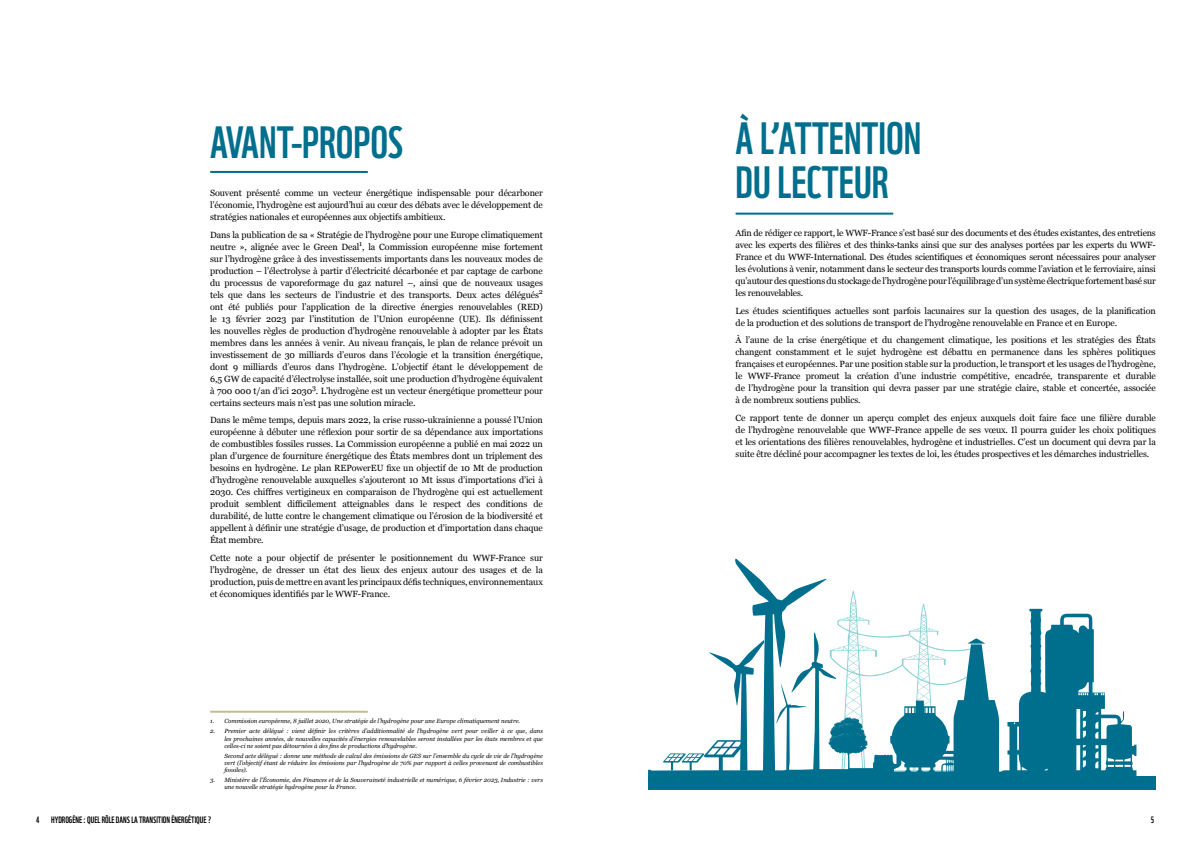
<style>
.page{position:relative;width:1191px;height:842px;background:#fff}
.page>*{position:absolute;margin:0;border:0;box-sizing:border-box;transform-origin:0 0}
.t1{font:44px/44px "WWF";color:#006f8d}
.t2{font:9px/12px "Georgia";letter-spacing:-.01em;color:#000;text-align:justify}
.t3{font:9px "WWF";color:#000}
.t4{font:7.1px "Georgia";color:#000}
.t5{font:italic 6px/7.2px "Georgia";color:#000;text-align:justify}
</style>
<div class="page">
<hr style="left:210px;top:171px;width:158px;height:2px;background:#006f8d">
<hr style="left:735px;top:213px;width:158px;height:2px;background:#006f8d">
<svg style="left:985px;top:609px;width:151px;height:167px;fill:#006f8d"></svg>
<svg style="left:648px;top:559px;width:337px;height:217px"></svg>
<div style="left:648px;top:776px;width:507px;height:13px;background:#006f8d"></div>
<hr style="left:210px;top:711px;width:158px;height:2px;background:#c3bc8d">
<h1 class="t1" style="left:210px;top:116px;width:194px">AVANT-PROPOS</h1>
<p class="t2" style="left:210px;top:187px;width:334px">Souvent présenté comme un vecteur énergétique indispensable pour décarboner l’économie, l’hydrogène est aujourd’hui au cœur des débats avec le développement de stratégies nationales et européennes aux objectifs ambitieux.</p>
<p class="t2" style="left:210px;top:228px;width:334px">Dans la publication de sa « Stratégie de l’hydrogène pour une Europe climatiquement neutre », alignée avec le Green Deal<sup>1</sup>, la Commission européenne mise fortement sur l’hydrogène grâce à des investissements importants dans les nouveaux modes de production – l’électrolyse à partir d’électricité décarbonée et par captage de carbone du processus de vaporeformage du gaz naturel –, ainsi que de nouveaux usages tels que dans les secteurs de l’industrie et des transports. Deux actes délégués<sup>2 </sup>ont été publiés pour l’application de la directive énergies renouvelables (RED) le 13 février 2023 par l’institution de l’Union européenne (UE). Ils définissent les nouvelles règles de production d’hydrogène renouvelable à adopter par les États membres dans les années à venir. Au niveau français, le plan de relance prévoit un investissement de 30 milliards d’euros dans l’écologie et la transition énergétique, dont 9 milliards d’euros dans l’hydrogène. L’objectif étant le développement de 6,5 GW de capacité d’électrolyse installée, soit une production d’hydrogène équivalent à 700 000 t/an d’ici 2030 . L’hydrogène est un vecteur énergétique prometteur pour</p>
<p class="t4" style="left:312px;top:382px;width:5px">3</p>
<p class="t2" style="left:210px;top:393px;width:334px;line-height:17.7px">certains secteurs mais n’est pas une solution miracle.<br>Dans le même temps, depuis mars 2022, la crise russo-ukrainienne a poussé l’Union</p>
<p class="t2" style="left:210px;top:426px;width:334px">européenne à débuter une réflexion pour sortir de sa dépendance aux importations de combustibles fossiles russes. La Commission européenne a publié en mai 2022 un plan d’urgence de fourniture énergétique des États membres dont un triplement des besoins en hydrogène. Le plan REPowerEU fixe un objectif de 10 Mt de production d’hydrogène renouvelable auxquelles s’ajouteront 10 Mt issus d’importations d’ici à 2030. Ces chiffres vertigineux en comparaison de l’hydrogène qui est actuellement produit semblent difficilement atteignables dans le respect des conditions de durabilité, de lutte contre le changement climatique ou l’érosion de la biodiversité et appellent à définir une stratégie d’usage, de production et d’importation dans chaque État membre.</p>
<p class="t2" style="left:210px;top:552px;width:334px">Cette note a pour objectif de présenter le positionnement du WWF-France sur l’hydrogène, de dresser un état des lieux des enjeux autour des usages et de la production, puis de mettre en avant les principaux défis techniques, environnementaux et économiques identifiés par le WWF-France.</p>
<p class="t5" style="left:210px;top:717px;width:311px">1. Commission européenne, 8 juillet 2020, Une stratégie de l’hydrogène pour une Europe climatiquement neutre.</p>
<p class="t5" style="left:224px;top:727px;width:320px;text-indent:-14px">2. Premier acte délégué : vient définir les critères d’additionnalité de l’hydrogène vert pour veiller à ce que, dans les prochaines années, de nouvelles capacités d’énergies renouvelables seront installées par les états membres et que celles-ci ne soient pas détournées à des fins de productions d’hydrogène.</p>
<p class="t5" style="left:224px;top:752px;width:320px">Second acte délégué : donne une méthode de calcul des émissions de GES sur l’ensemble du cycle de vie de l’hydrogène vert (l’objectif étant de réduire les émissions par l’hydrogène de 70% par rapport à celles provenant de combustibles fossiles).</p>
<p class="t5" style="left:224px;top:776px;width:320px;text-indent:-14px">3. Ministère de l’Économie, des Finances et de la Souveraineté industrielle et numérique, 6 février 2023, Industrie : vers une nouvelle stratégie hydrogène pour la France.</p>
<h1 class="t1" style="left:735px;top:112px;width:187px">À L’ATTENTION<br>DU LECTEUR</h1>
<p class="t2" style="left:735px;top:226px;width:422px">Afin de rédiger ce rapport, le WWF-France s’est basé sur des documents et des études existantes, des entretiens avec les experts des filières et des thinks-tanks ainsi que sur des analyses portées par les experts du WWF-France et du WWF-International. Des études scientifiques et économiques seront nécessaires pour analyser les évolutions à venir, notamment dans le secteur des transports lourds comme l’aviation et le ferroviaire, ainsi qu’autour des questions du stockage de l’hydrogène pour l’équilibrage d’un système électrique fortement basé sur les renouvelables.</p>
<p class="t2" style="left:735px;top:304px;width:422px">Les études scientifiques actuelles sont parfois lacunaires sur la question des usages, de la planification de la production et des solutions de transport de l’hydrogène renouvelable en France et en Europe.</p>
<p class="t2" style="left:735px;top:334px;width:422px">À l’aune de la crise énergétique et du changement climatique, les positions et les stratégies des États changent constamment et le sujet hydrogène est débattu en permanence dans les sphères politiques françaises et européennes. Par une position stable sur la production, le transport et les usages de l’hydrogène, le WWF-France promeut la création d’une industrie compétitive, encadrée, transparente et durable de l’hydrogène pour la transition qui devra passer par une stratégie claire, stable et concertée, associée à de nombreux soutiens publics.</p>
<p class="t2" style="left:735px;top:411px;width:422px">Ce rapport tente de donner un aperçu complet des enjeux auxquels doit faire face une filière durable de l’hydrogène renouvelable que WWF-France appelle de ses vœux. Il pourra guider les choix politiques et les orientations des filières renouvelables, hydrogène et industrielles. C’est un document qui devra par la suite être décliné pour accompagner les textes de loi, les études prospectives et les démarches industrielles.</p>
<p class="t3" style="left:36px;top:813px;width:5px">4</p>
<p class="t3" style="left:51px;top:813px;width:161px">HYDROGÈNE : QUEL RÔLE DANS LA TRANSITION ÉNERGÉTIQUE ?</p>
<p class="t3" style="left:1150px;top:813px;width:5px">5</p>
</div>
